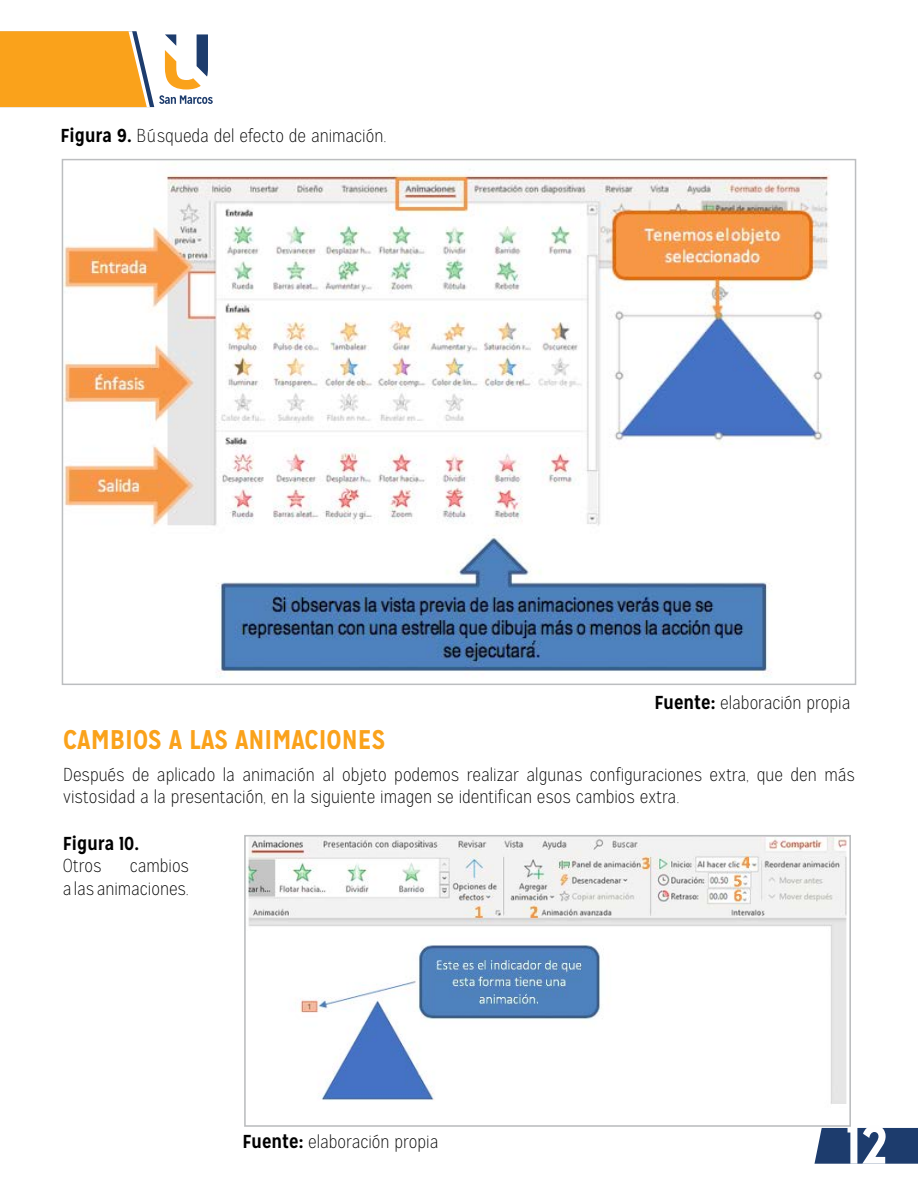
<style>
.page{position:relative;width:918px;height:1188px;background:#fff}
.page>*{position:absolute;margin:0;border:0;box-sizing:border-box;transform-origin:0 0}
.t1{font:700 54.15px "Mission Gothic";color:#fefefe}
.t2{font:700 27px "Mission Gothic";color:#faa21b}
.t3{font:100 18.75px/22.5px "Mission Gothic";color:#000}
.t4{font:700 18.75px "Mission Gothic";color:#000}
.s1{font-weight:700}
</style>
<div class="page">
<div style="left:815px;top:1128px;width:103px;height:36px;background:#1d3c6d"></div>
<svg style="left:0;top:31px;width:213px;height:76px"></svg>
<img style="left:65px;top:174px;width:765px;height:504px">
<img style="left:247px;top:838px;width:600px;height:266px">
<div style="left:244px;top:835px;width:607px;height:292px;border:2px solid #bcbec0"></div>
<p class="t3" style="left:60px;top:125px;width:327px"><span class="s1">Figura 9.</span> Búsqueda del efecto de animación.</p>
<p class="t3" style="left:654px;top:692px;width:198px"><span class="s1">Fuente:</span> elaboración propia</p>
<h2 class="t2" style="left:63px;top:723px;width:324px">CAMBIOS A LAS ANIMACIONES</h2>
<p class="t3" style="left:63px;top:763px;width:793px">Después de aplicado la animación al objeto podemos realizar algunas configuraciones extra, que den más vistosidad a la presentación, en la siguiente imagen se identifican esos cambios extra.</p>
<p class="t4" style="left:63px;top:831px;width:78px">Figura 10.</p>
<p class="t3" style="left:63px;top:855px;width:40px">Otros</p>
<p class="t3" style="left:63px;top:855px;width:128px;text-align:right">cambios<br>a las animaciones.</p>
<p class="t3" style="left:242px;top:1131px;width:198px"><span class="s1">Fuente:</span> elaboración propia</p>
<h1 class="t1" style="left:846px;top:1111px;width:44px">12</h1>
</div>
